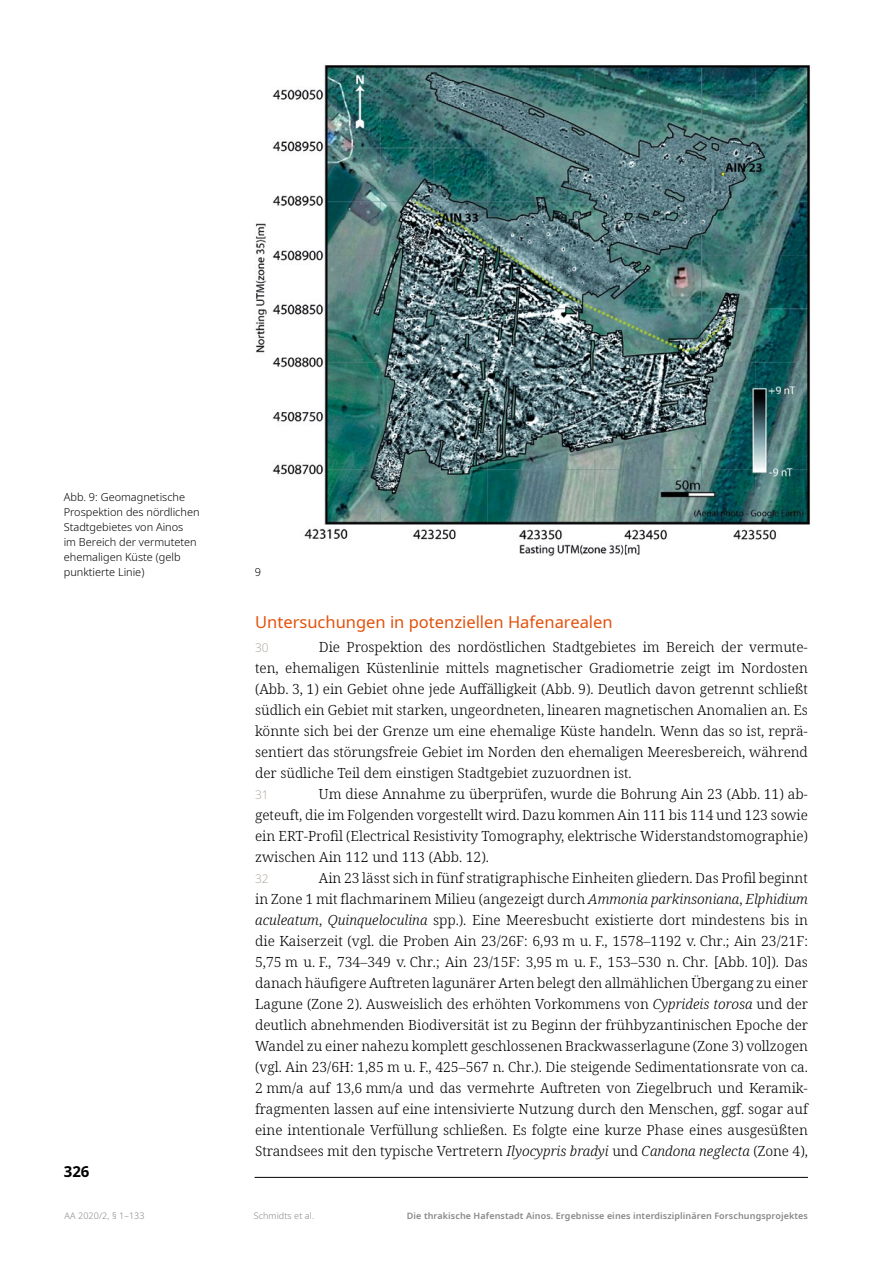
<style>
.page{position:relative;width:893px;height:1263px;background:#fff}
.page>*{position:absolute;margin:0;border:0;box-sizing:border-box;transform-origin:0 0}
.t1{font:16.5px "Noto Sans";color:#e2510c}
.t2{font:700 15px "Noto Sans";color:#000}
.t3{font:300 13.95px/21px "Noto Serif";color:#000;text-align:justify}
.t4{font:300 12px "Noto Sans";color:#b4aea7}
.t5{font:300 10.95px/15px "Noto Sans";color:#000}
.t6{font:600 9px "Noto Sans";letter-spacing:.01em;color:#878787}
.t7{font:300 9px "Noto Sans";letter-spacing:.01em;color:#878787}
.s1{font-style:italic}
</style>
<div class="page">
<hr style="left:255px;top:1177px;width:553px;height:1px;background:#000">
<img style="left:255px;top:65px;width:555px;height:491px">
<p class="t5" style="left:64px;top:489px;width:137px">Abb. 9: Geomagnetische<br>Prospektion des nördlichen<br>Stadtgebietes von Ainos<br>im Bereich der vermuteten ehemaligen Küste (gelb punktierte Linie)</p>
<p class="t2" style="left:64px;top:1161px;width:27px">326</p>
<p class="t5" style="left:255px;top:564px;width:8px">9</p>
<p class="t1" style="left:255px;top:610px;width:359px">Untersuchungen in potenziellen Hafenarealen</p>
<p class="t4" style="left:255px;top:639px;width:15px">30</p>
<p class="t3" style="left:255px;top:637px;width:554px;text-indent:64px">Die Prospektion des nordöstlichen Stadtgebietes im Bereich der vermute&shy;ten, ehemaligen Küstenlinie mittels magnetischer Gradiometrie zeigt im Nordosten (Abb. 3, 1) ein Gebiet ohne jede Auffälligkeit (Abb. 9). Deutlich davon getrennt schließt südlich ein Gebiet mit starken, ungeordneten, linearen magnetischen Anomalien an. Es könnte sich bei der Grenze um eine ehemalige Küste handeln. Wenn das so ist, reprä&shy;sentiert das störungsfreie Gebiet im Norden den ehemaligen Meeresbereich, während der südliche Teil dem einstigen Stadtgebiet zuzuordnen ist.</p>
<p class="t4" style="left:255px;top:786px;width:15px">31</p>
<p class="t3" style="left:255px;top:784px;width:554px;text-indent:64px">Um diese Annahme zu überprüfen, wurde die Bohrung Ain 23 (Abb. 11) ab&shy;geteuft, die im Folgenden vorgestellt wird. Dazu kommen Ain 111 bis 114 und 123 sowie ein ERT-Profil (Electrical Resistivity Tomography, elektrische Widerstandstomographie) zwischen Ain 112 und 113 (Abb. 12).</p>
<p class="t4" style="left:255px;top:870px;width:15px">32</p>
<p class="t3" style="left:255px;top:868px;width:554px;text-indent:64px">Ain 23 lässt sich in fünf stratigraphische Einheiten gliedern. Das Profil beginnt in Zone 1 mit flachmarinem Milieu (angezeigt durch <span class="s1">Ammonia parkinsoniana</span>, <span class="s1">Elphidium aculeatum</span>, <span class="s1">Quinqueloculina</span> spp.). Eine Meeresbucht existierte dort mindestens bis in die Kaiserzeit (vgl. die Proben Ain 23/26F: 6,93 m u. F., 1578–1192 v. Chr.; Ain 23/21F:<br>5,75 m u. F., 734–349 v. Chr.; Ain 23/15F: 3,95 m u. F., 153–530 n. Chr. [Abb. 10]). Das danach häufigere Auftreten lagunärer Arten belegt den allmählichen Übergang zu einer Lagune (Zone 2). Ausweislich des erhöhten Vorkommens von <span class="s1">Cyprideis torosa</span> und der deutlich abnehmenden Biodiversität ist zu Beginn der frühbyzantinischen Epoche der Wandel zu einer nahezu komplett geschlossenen Brackwasserlagune (Zone 3) vollzogen (vgl. Ain 23/6H: 1,85 m u. F., 425–567 n. Chr.). Die steigende Sedimentationsrate von ca.<br>2 mm/a auf 13,6 mm/a und das vermehrte Auftreten von Ziegelbruch und Keramik&shy;fragmenten lassen auf eine intensivierte Nutzung durch den Menschen, ggf. sogar auf eine intentionale Verfüllung schließen. Es folgte eine kurze Phase eines ausgesüßten Strandsees mit den typische Vertretern <span class="s1">Ilyocypris bradyi</span> und <span class="s1">Candona neglecta</span> (Zone 4),</p>
<p class="t7" style="left:65px;top:1209px;width:82px">AA 2020/2, § 1–133</p>
<p class="t7" style="left:254px;top:1209px;width:62px">Schmidts et al.</p>
<p class="t6" style="left:407px;top:1209px;width:403px">Die thrakische Hafenstadt Ainos. Ergebnisse eines interdisziplinären Forschungsprojektes</p>
</div>
